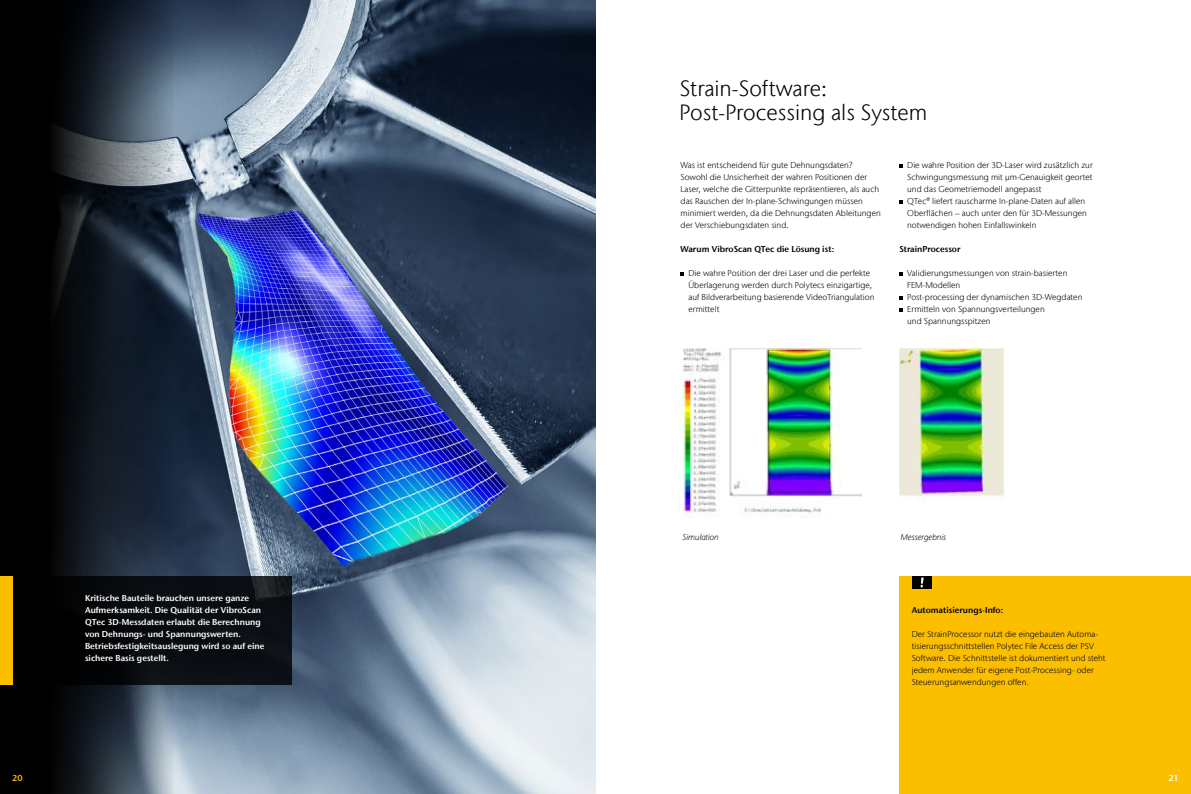
<style>
.page{position:relative;width:1191px;height:794px;background:#fff}
.page>*{position:absolute;margin:0;border:0;box-sizing:border-box;transform-origin:0 0}
.t1{font:300 22px/24px "Stone Sans IIITC Com";color:#000}
.t2{font:300 8.5px/12px "Stone Sans IIITC Com";color:#000}
.t3{font:600 8.5px/12px "Stone Sans IIITC Com";color:#fff}
.t4{font:600 8.5px "Stone Sans IIITC Com";color:#000}
.t5{font:italic 300 8.5px "Stone Sans IIITC Com";color:#000}
.t6{font:600 8.5px "Stone Sans IIITC Com";color:#fcbf00}
</style>
<div class="page">
<img style="left:174px;top:0;width:421px;height:794px">
<svg style="left:0;top:0;width:174px;height:794px;background:#12171d"></svg>
<div style="left:0;top:576px;width:292px;height:108px;background:linear-gradient(to right,#060400,#0c121b)"></div>
<div style="left:899px;top:576px;width:292px;height:218px;background:#fcbf00"></div>
<svg style="left:680px;top:272px;width:4px;height:3px"></svg>
<svg style="left:899px;top:164px;width:4px;height:3px"></svg>
<svg style="left:899px;top:200px;width:4px;height:3px"></svg>
<svg style="left:899px;top:272px;width:4px;height:3px"></svg>
<svg style="left:899px;top:296px;width:4px;height:3px"></svg>
<svg style="left:899px;top:308px;width:4px;height:3px"></svg>
<img style="left:679px;top:348px;width:182px;height:169px">
<img style="left:899px;top:348px;width:105px;height:152px">
<div style="left:911px;top:576px;width:20px;height:12px;background:#000"></div>
<svg style="left:920px;top:577px;width:3px;height:10px"></svg>
<div style="left:0;top:576px;width:12px;height:108px;background:#fcbf00"></div>
<p class="t6" style="left:12px;top:772px;width:12px">20</p>
<p class="t3" style="left:85px;top:591px;width:181px">Kritische Bauteile brauchen unsere ganze Aufmerksamkeit. Die Qualität der VibroScan QTec 3D-Messdaten erlaubt die Berechnung von Dehnungs- und Spannungswerten.<br>Betriebsfestigkeitsauslegung wird so auf eine sichere Basis gestellt.</p>
<h1 class="t1" style="left:679px;top:76px;width:249px">Strain-Software:<br>Post-Processing als System</h1>
<p class="t2" style="left:680px;top:159px;width:202px">Was ist entscheidend für gute Dehnungsdaten?<br>Sowohl die Unsicherheit der wahren Positionen der Laser, welche die Gitterpunkte repräsentieren, als auch das Rauschen der In-plane-Schwingungen müssen minimiert werden, da die Dehnungsdaten Ableitungen der Verschiebungsdaten sind.</p>
<p class="t4" style="left:680px;top:244px;width:155px">Warum VibroScan QTec die Lösung ist:</p>
<p class="t2" style="left:688px;top:267px;width:187px">Die wahre Position der drei Laser und die perfekte Überlagerung werden durch Polytecs einzigartige, auf Bildverarbeitung basierende VideoTriangulation ermittelt</p>
<p class="t2" style="left:907px;top:159px;width:187px">Die wahre Position der 3D-Laser wird zusätzlich zur Schwingungsmessung mit µm-Genauigkeit geortet und das Geometriemodell angepasst<br>QTec® liefert rauscharme In-plane-Daten auf allen Oberflächen – auch unter den für 3D-Messungen notwendigen hohen Einfallswinkeln</p>
<p class="t4" style="left:899px;top:244px;width:63px">StrainProcessor</p>
<p class="t2" style="left:907px;top:267px;width:177px">Validierungsmessungen von strain-basierten FEM-Modellen<br>Post-processing der dynamischen 3D-Wegdaten Ermitteln von Spannungsverteilungen<br>und Spannungsspitzen</p>
<p class="t5" style="left:683px;top:532px;width:37px">Simulation</p>
<p class="t5" style="left:901px;top:532px;width:47px">Messergebnis</p>
<p class="t4" style="left:911px;top:604px;width:93px">Automatisierungs-Info:</p>
<p class="t2" style="left:911px;top:627px;width:195px">Der StrainProcessor nutzt die eingebauten Automa&shy;tisierungsschnittstellen Polytec File Access der PSV Software. Die Schnittstelle ist dokumentiert und steht jedem Anwender für eigene Post-Processing- oder Steuerungsanwendungen offen.</p>
<p class="t3" style="left:1168px;top:771px;width:12px">21</p>
</div>
